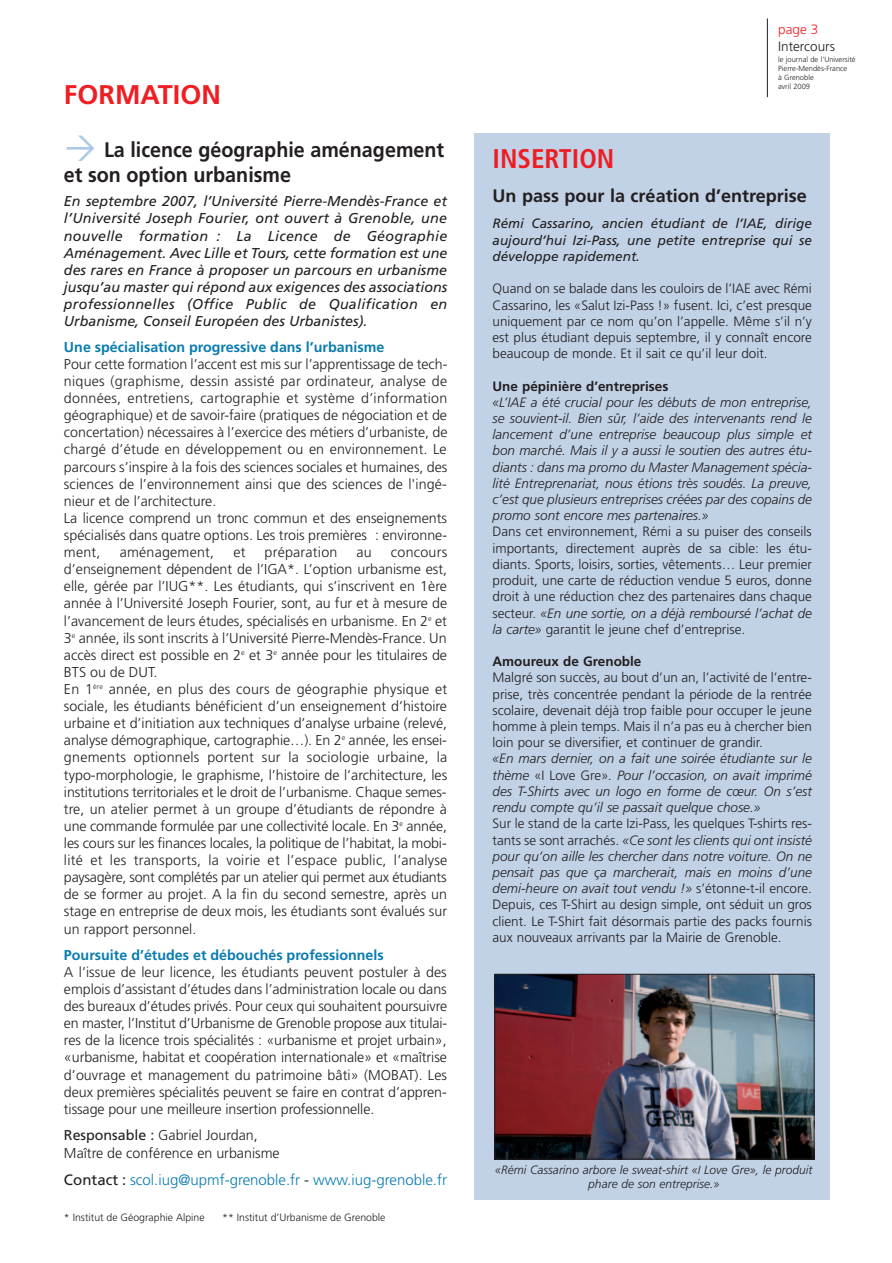
<style>
.page{position:relative;width:892px;height:1263px;background:#fff}
.page>*{position:absolute;margin:0;border:0;box-sizing:border-box;transform-origin:0 0}
.t1{font:700 27px "Frutiger";color:#ee1e24}
.t2{font:700 condensed 27px "Frutiger";color:#ee1d23}
.t3{font:700 21px/25.2px "Frutiger";color:#231f20;scale:.94 1}
.t4{font:700 18px "Frutiger";color:#231f20}
.t5{font:300 15px "Frutiger";color:#097cb1}
.t6{font:300 14.25px/17.1px "Frutiger";color:#231f20}
.t7{font:italic 14.25px/17.1px "Frutiger";color:#231f20;text-align:justify}
.t8{font:700 14.25px "Frutiger";color:#097cb1}
.t9{font:300 13.5px/16.2px "Frutiger";color:#231f20;text-align:justify}
.t10{font:italic 300 13.5px/16.2px "Frutiger";color:#231f20;text-align:justify}
.t11{font:italic 13.5px/16.2px "Frutiger";color:#231f20;text-align:justify}
.t12{font:700 13.5px "Frutiger";color:#231f20}
.t13{font:300 13.5px "Frutiger";color:#ee1e24}
.t14{font:italic 300 12px/14.4px "Frutiger";color:#231f20;text-align:center}
.t15{font:300 10.5px "Frutiger";color:#231f20}
.t16{font:300 7.5px/9px "Frutiger";color:#231f20}
.s1{font-weight:400}
.s2{font-weight:400;color:#231f20}
.s3{color:#231f20}
.s4{font-style:italic}
.s5{font-style:normal}
</style>
<div class="page">
<svg style="left:474px;top:18px;width:356px;height:1182px;background:#bbc4d4"></svg>
<h1 class="t1" style="left:64px;top:84px;width:158px">FORMATION</h1>
<h2 class="t3" style="left:64px;top:138px;width:406px;text-indent:40px">La licence géographie aménagement et son option urbanisme</h2>
<p class="t7" style="left:64px;top:194px;width:385px">En septembre 2007, l’Université Pierre-Mendès-France et l’Université Joseph Fourier, ont ouvert à Grenoble, une nouvelle formation : La Licence de Géographie Aménagement. Avec Lille et Tours, cette formation est une des rares en France à proposer un parcours en urbanisme jusqu’au master qui répond aux exigences des associations professionnelles (Office Public de Qualification en Urbanisme, Conseil Européen des Urbanistes).</p>
<p class="t8" style="left:64px;top:341px;width:322px">Une spécialisation progressive dans l’urbanisme</p>
<p class="t6" style="left:64px;top:356px;width:385px">Pour cette formation l’accent est mis sur l’apprentissage de tech&shy;niques (graphisme, dessin assisté par ordinateur, analyse de données, entretiens, cartographie et système d’information géographique) et de savoir-faire (pratiques de négociation et de concertation) nécessaires à l’exercice des métiers d’urbaniste, de chargé d’étude en développement ou en environnement. Le parcours s’inspire à la fois des sciences sociales et humaines, des sciences de l’environnement ainsi que des sciences de l'ingé&shy;nieur et de l’architecture.<br>La licence comprend un tronc commun et des enseignements spécialisés dans quatre options. Les trois premières : environne&shy;ment,</p>
<p class="t6" style="left:120px;top:544px;width:96px">aménagement,</p>
<p class="t6" style="left:233px;top:544px;width:14px">et</p>
<p class="t6" style="left:264px;top:544px;width:74px">préparation</p>
<p class="t6" style="left:356px;top:544px;width:17px">au</p>
<p class="t6" style="left:64px;top:544px;width:385px;text-indent:327px">concours d’enseignement dépendent de l’IGA*. L’option urbanisme est, elle, gérée par l’IUG**. Les étudiants, qui s’inscrivent en 1ère année à l’Université Joseph Fourier, sont, au fur et à mesure de l’avancement de leurs études, spécialisés en urbanisme. En 2<sup>e</sup> et 3<sup>e</sup> année, ils sont inscrits à l’Université Pierre-Mendès-France. Un accès direct est possible en 2<sup>e</sup> et 3<sup>e</sup> année pour les titulaires de BTS ou de DUT.<br>En 1<sup>ère</sup> année, en plus des cours de géographie physique et sociale, les étudiants bénéficient d’un enseignement d’histoire urbaine et d’initiation aux techniques d’analyse urbaine (relevé, analyse démographique, cartographie…). En 2<sup>e</sup> année, les ensei&shy;gnements optionnels portent sur la sociologie urbaine, la typo-morphologie, le graphisme, l’histoire de l’architecture, les institutions territoriales et le droit de l’urbanisme. Chaque semes&shy;tre, un atelier permet à un groupe d’étudiants de répondre à une commande formulée par une collectivité locale. En 3<sup>e</sup> année, les cours sur les finances locales, la politique de l’habitat, la mobi&shy;lité et les transports, la voirie et l’espace public, l’analyse paysagère, sont complétés par un atelier qui permet aux étudiants de se former au projet. A la fin du second semestre, après un stage en entreprise de deux mois, les étudiants sont évalués sur un rapport personnel.</p>
<p class="t8" style="left:64px;top:948px;width:321px">Poursuite d’études et débouchés professionnels</p>
<p class="t6" style="left:64px;top:964px;width:384px;text-align:justify">A l’issue de leur licence, les étudiants peuvent postuler à des emplois d’assistant d’études dans l’administration locale ou dans des bureaux d’études privés. Pour ceux qui souhaitent poursuivre en master, l’Institut d’Urbanisme de Grenoble propose aux titulai&shy;res de la licence trois spécialités : «urbanisme et projet urbain», «urbanisme, habitat et coopération internationale» et «maîtrise d’ouvrage et management du patrimoine bâti» (MOBAT). Les deux premières spécialités peuvent se faire en contrat d’appren&shy;tissage pour une meilleure insertion professionnelle.</p>
<p class="t6" style="left:64px;top:1126px;width:217px;line-height:17.7px"><span class="s1">Responsable :</span> Gabriel Jourdan,<br>Maître de conférence en urbanisme</p>
<p class="t5" style="left:64px;top:1172px;width:384px"><span class="s2">Contact :</span> scol.iug@upmf-grenoble.fr <span class="s3">-</span> www.iug-grenoble.fr</p>
<p class="t15" style="left:64px;top:1212px;width:142px">* Institut de Géographie Alpine</p>
<p class="t15" style="left:222px;top:1212px;width:165px">** Institut d’Urbanisme de Grenoble</p>
<p class="t13" style="left:778px;top:24px;width:42px">page 3</p>
<p class="t9" style="left:778px;top:39px;width:58px">Intercours</p>
<p class="t16" style="left:778px;top:56px;width:79px">le journal de l’Université<br>Pierre-Mendès-France<br>à Grenoble<br>avril 2009</p>
<h1 class="t2" style="left:492px;top:147px;width:123px">INSERTION</h1>
<p class="t4" style="left:492px;top:188px;width:316px">Un pass pour la création d’entreprise</p>
<p class="t11" style="left:492px;top:217px;width:321px">Rémi Cassarino, ancien étudiant de l’IAE, dirige aujourd’hui Izi-Pass, une petite entreprise qui se développe rapidement.</p>
<p class="t9" style="left:492px;top:281px;width:321px">Quand on se balade dans les couloirs de l’IAE avec Rémi Cassarino, les «Salut Izi-Pass !» fusent. Ici, c’est presque uniquement par ce nom qu’on l’appelle. Même s’il n’y est plus étudiant depuis septembre, il y connaît encore beaucoup de monde. Et il sait ce qu’il leur doit.</p>
<p class="t12" style="left:492px;top:380px;width:177px">Une pépinière d’entreprises</p>
<p class="t10" style="left:492px;top:395px;width:321px">«L’IAE a été crucial pour les débuts de mon entreprise, se souvient-il. Bien sûr, l’aide des intervenants rend le lancement d’une entreprise beaucoup plus simple et bon marché. Mais il y a aussi le soutien des autres étu&shy;diants : dans ma promo du Master Management spécia&shy;lité Entreprenariat, nous étions très soudés. La preuve, c’est que plusieurs entreprises créées par des copains de promo sont encore mes partenaires.»</p>
<p class="t9" style="left:492px;top:524px;width:321px">Dans cet environnement, Rémi a su puiser des conseils importants, directement auprès de sa cible: les étu&shy;diants. Sports, loisirs, sorties, vêtements… Leur premier produit, une carte de réduction vendue 5 euros, donne droit à une réduction chez des partenaires dans chaque secteur. <span class="s4">«En une sortie, on a déjà remboursé l’achat de la carte»</span> garantit le jeune chef d’entreprise.</p>
<p class="t12" style="left:492px;top:656px;width:150px">Amoureux de Grenoble</p>
<p class="t9" style="left:492px;top:670px;width:321px">Malgré son succès, au bout d’un an, l’activité de l’entre&shy;prise, très concentrée pendant la période de la rentrée scolaire, devenait déjà trop faible pour occuper le jeune homme à plein temps. Mais il n’a pas eu à chercher bien loin pour se diversifier, et continuer de grandir.</p>
<p class="t10" style="left:492px;top:751px;width:321px">«En mars dernier, on a fait une soirée étudiante sur le thème <span class="s5">«I Love Gre»</span>. Pour l’occasion, on avait imprimé des T-Shirts avec un logo en forme de cœur. On s’est rendu compte qu’il se passait quelque chose.»</p>
<p class="t9" style="left:492px;top:816px;width:321px">Sur le stand de la carte Izi-Pass, les quelques T-shirts res&shy;tants se sont arrachés. <span class="s4">«Ce sont les clients qui ont insisté pour qu’on aille les chercher dans notre voiture. On ne pensait pas que ça marcherait, mais en moins d’une demi-heure on avait tout vendu !»</span> s’étonne-t-il encore.<br>Depuis, ces T-Shirt au design simple, ont séduit un gros client. Le T-Shirt fait désormais partie des packs fournis aux nouveaux arrivants par la Mairie de Grenoble.</p>
<p class="t14" style="left:495px;top:1162px;width:319px">«Rémi Cassarino arbore le sweat-shirt «I Love Gre», le produit phare de son entreprise.»</p>
</div>
